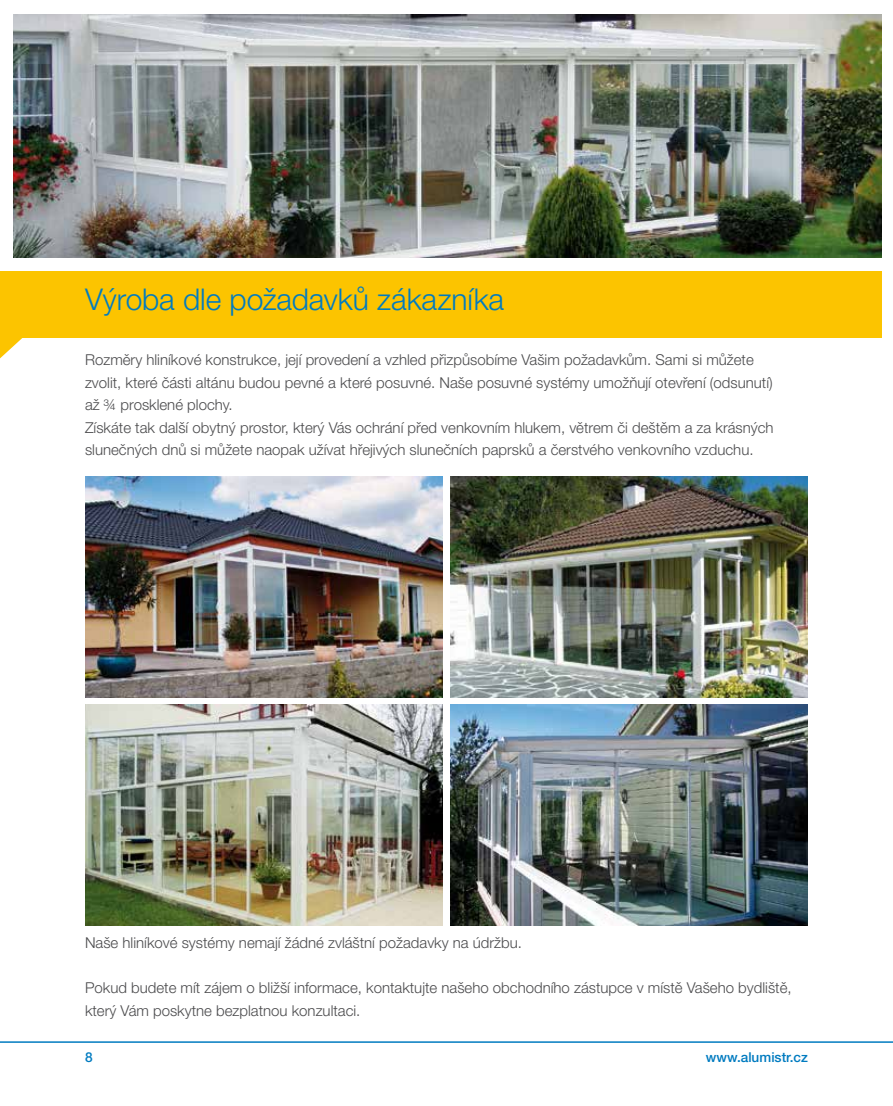
<style>
.page{position:relative;width:893px;height:1106px;background:#fff}
.page>*{position:absolute;margin:0;border:0;box-sizing:border-box;transform-origin:0 0}
.t1{font:300 30px "Helvetica Neue LT Pro";letter-spacing:-.005em;color:#007bc0}
.t2{font:300 15px/22.5px "Helvetica Neue LT Pro";color:#4b4b4d}
.t3{font:500 13.65px "Helvetica Neue LT Pro";color:#007bc0}
</style>
<div class="page">
<hr style="left:0;top:1041px;width:893px;height:1px;background:#007bc0">
<div style="left:0;top:271px;width:882px;height:67px;background:#fcc400"></div>
<svg style="left:0;top:338px;width:23px;height:20px"></svg>
<img style="left:14px;top:15px;width:867px;height:242px">
<img style="left:85px;top:476px;width:357px;height:221px">
<img style="left:451px;top:476px;width:357px;height:221px">
<img style="left:85px;top:704px;width:357px;height:221px">
<img style="left:451px;top:704px;width:357px;height:221px">
<h1 class="t1" style="left:85px;top:280px;width:421px">Výroba dle požadavků zákazníka</h1>
<p class="t2" style="left:85px;top:348px;width:690px">Rozměry hliníkové konstrukce, její provedení a vzhled přizpůsobíme Vašim požadavkům. Sami si můžete zvolit, které části altánu budou pevné a které posuvné. Naše posuvné systémy umožňují otevření (odsunutí) až ¾ prosklené plochy.<br>Získáte tak další obytný prostor, který Vás ochrání před venkovním hlukem, větrem či deštěm a za krásných slunečných dnů si můžete naopak užívat hřejivých slunečních paprsků a čerstvého venkovního vzduchu.</p>
<p class="t2" style="left:85px;top:931px;width:439px">Naše hliníkové systémy nemají žádné zvláštní požadavky na údržbu.</p>
<p class="t2" style="left:85px;top:976px;width:708px">Pokud budete mít zájem o bližší informace, kontaktujte našeho obchodního zástupce v místě Vašeho bydliště, který Vám poskytne bezplatnou konzultaci.</p>
<p class="t3" style="left:85px;top:1048px;width:9px">8</p>
<p class="t3" style="left:706px;top:1048px;width:103px">www.alumistr.cz</p>
</div>
